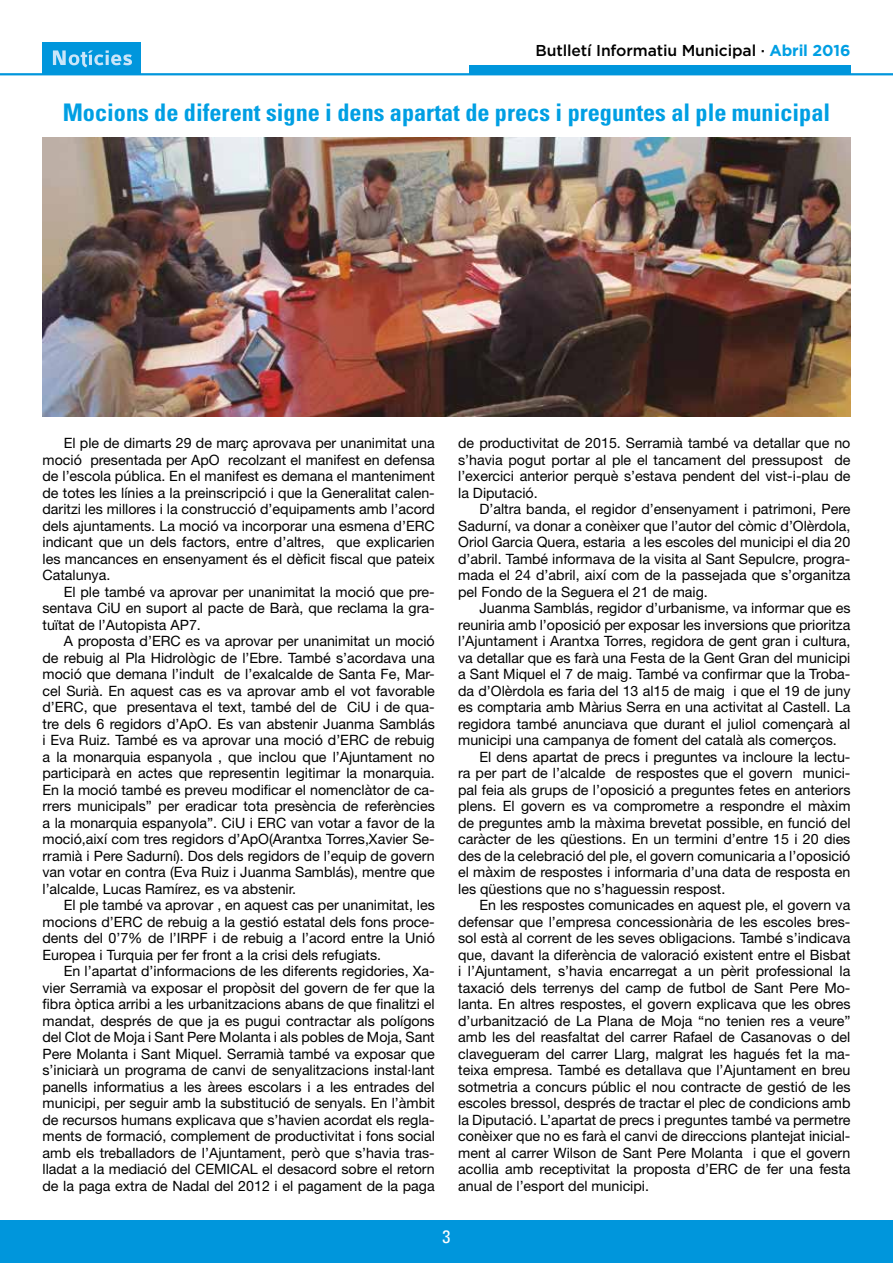
<style>
.page{position:relative;width:893px;height:1263px;background:#fff}
.page>*{position:absolute;margin:0;border:0;box-sizing:border-box;transform-origin:0 0}
.t1{font:700 condensed 24.3px "Univers";color:#009fe3}
.t2{font:condensed 18px "Univers";color:#fff}
.t3{font:500 15.75px "Gotham";letter-spacing:-.01em;color:#000}
.t4{font:14.25px/16.5px "Helvetica Neue";color:#000;text-align:justify}
.s1{font-weight:700;color:#009fe3}
</style>
<div class="page">
<div style="left:0;top:1220px;width:893px;height:43px;background:#0096dc"></div>
<hr style="left:0;top:73px;width:893px;height:2px;background:#0096dc">
<div style="left:469px;top:66px;width:381px;height:8px;background:#0096dc"></div>
<div style="left:42px;top:43px;width:99px;height:31px;background:#0096dc"></div>
<svg style="left:53px;top:50px;width:79px;height:17px"></svg>
<img style="left:43px;top:137px;width:807px;height:280px">
<p class="t3" style="left:535px;top:41px;width:316px">Butlletí Informatiu Municipal · <span class="s1">Abril 2016</span></p>
<h1 class="t1" style="left:63px;top:97px;width:769px">Mocions de diferent signe i dens apartat de precs i preguntes al ple municipal</h1>
<p class="t4" style="left:43px;top:435px;width:394px;text-indent:21px">El ple de dimarts 29 de març aprovava per unanimitat una moció presentada per ApO recolzant el manifest en defensa de l’escola pública. En el manifest es demana el manteniment de totes les línies a la preinscripció i que la Generalitat calen&shy;daritzi les millores i la construcció d’equipaments amb l’acord dels ajuntaments. La moció va incorporar una esmena d’ERC indicant que un dels factors, entre d’altres, que explicarien les mancances en ensenyament és el dèficit fiscal que pateix Catalunya.</p>
<p class="t4" style="left:43px;top:583px;width:394px;text-indent:21px">El ple també va aprovar per unanimitat la moció que pre&shy;sentava CiU en suport al pacte de Barà, que reclama la gra&shy;tuïtat de l’Autopista AP7.</p>
<p class="t4" style="left:43px;top:633px;width:394px;text-indent:21px">A proposta d’ERC es va aprovar per unanimitat un moció de rebuig al Pla Hidrològic de l’Ebre. També s’acordava una moció que demana l’indult de l’exalcalde de Santa Fe, Mar&shy;cel Surià. En aquest cas es va aprovar amb el vot favorable d’ERC, que presentava el text, també del de CiU i de qua&shy;tre dels 6 regidors d’ApO. Es van abstenir Juanma Samblás i Eva Ruiz. També es va aprovar una moció d’ERC de rebuig a la monarquia espanyola , que inclou que l’Ajuntament no participarà en actes que representin legitimar la monarquia.<br>En la moció també es preveu modificar el nomenclàtor de ca&shy;rrers municipals” per eradicar tota presència de referències a la monarquia espanyola”. CiU i ERC van votar a favor de la moció,així com tres regidors d’ApO(Arantxa Torres,Xavier Se&shy;rramià i Pere Sadurní). Dos dels regidors de l’equip de govern van votar en contra (Eva Ruiz i Juanma Samblás), mentre que l’alcalde, Lucas Ramírez, es va abstenir.</p>
<p class="t4" style="left:43px;top:897px;width:394px;text-indent:21px">El ple també va aprovar , en aquest cas per unanimitat, les mocions d’ERC de rebuig a la gestió estatal dels fons proce&shy;dents del 0’7% de l’IRPF i de rebuig a l’acord entre la Unió Europea i Turquia per fer front a la crisi dels refugiats.</p>
<p class="t4" style="left:43px;top:963px;width:394px;text-indent:21px">En l’apartat d’informacions de les diferents regidories, Xa&shy;vier Serramià va exposar el propòsit del govern de fer que la fibra òptica arribi a les urbanitzacions abans de que finalitzi el mandat, després de que ja es pugui contractar als polígons del Clot de Moja i Sant Pere Molanta i als pobles de Moja, Sant Pere Molanta i Sant Miquel. Serramià també va exposar que s’iniciarà un programa de canvi de senyalitzacions instal·lant panells informatius a les àrees escolars i a les entrades del municipi, per seguir amb la substitució de senyals. En l’àmbit de recursos humans explicava que s’havien acordat els regla&shy;ments de formació, complement de productivitat i fons social amb els treballadors de l’Ajuntament, però que s’havia tras&shy;lladat a la mediació del CEMICAL el desacord sobre el retorn de la paga extra de Nadal del 2012 i el pagament de la paga</p>
<p class="t4" style="left:458px;top:435px;width:394px">de productivitat de 2015. Serramià també va detallar que no s’havia pogut portar al ple el tancament del pressupost de l’exercici anterior perquè s’estava pendent del vist-i-plau de la Diputació.</p>
<p class="t4" style="left:458px;top:501px;width:394px;text-indent:21px">D’altra banda, el regidor d’ensenyament i patrimoni, Pere Sadurní, va donar a conèixer que l’autor del còmic d’Olèrdola, Oriol Garcia Quera, estaria a les escoles del municipi el dia 20 d’abril. També informava de la visita al Sant Sepulcre, progra&shy;mada el 24 d’abril, així com de la passejada que s’organitza pel Fondo de la Seguera el 21 de maig.</p>
<p class="t4" style="left:479px;top:600px;width:373px">Juanma Samblás, regidor d’urbanisme, va informar que es</p>
<p class="t4" style="left:458px;top:616px;width:394px">reuniria amb l’oposició per exposar les inversions que prioritza</p>
<p class="t4" style="left:458px;top:633px;width:394px">l’Ajuntament i Arantxa Torres, regidora de gent gran i cultura,</p>
<p class="t4" style="left:458px;top:649px;width:394px">va detallar que es farà una Festa de la Gent Gran del municipi</p>
<p class="t4" style="left:458px;top:666px;width:394px">a Sant Miquel el 7 de maig. També va confirmar que la Troba-</p>
<p class="t4" style="left:458px;top:682px;width:394px">da d’Olèrdola es faria del 13 al15 de maig i que el 19 de juny</p>
<p class="t4" style="left:458px;top:699px;width:394px">es comptaria amb Màrius Serra en una activitat al Castell. La</p>
<p class="t4" style="left:458px;top:715px;width:394px">regidora també anunciava que durant el juliol començarà al</p>
<p class="t4" style="left:458px;top:732px;width:380px">municipi una campanya de foment del català als comerços.</p>
<p class="t4" style="left:479px;top:748px;width:372px">El dens apartat de precs i preguntes va incloure la lectu-</p>
<p class="t4" style="left:458px;top:765px;width:394px">ra per part de l’alcalde de respostes que el govern munici-</p>
<p class="t4" style="left:458px;top:781px;width:394px">pal feia als grups de l’oposició a preguntes fetes en anteriors</p>
<p class="t4" style="left:458px;top:798px;width:394px">plens. El govern es va comprometre a respondre el màxim</p>
<p class="t4" style="left:458px;top:814px;width:394px">de preguntes amb la màxima brevetat possible, en funció del</p>
<p class="t4" style="left:458px;top:831px;width:394px">caràcter de les qüestions. En un termini d’entre 15 i 20 dies</p>
<p class="t4" style="left:458px;top:847px;width:394px">des de la celebració del ple, el govern comunicaria a l’oposició</p>
<p class="t4" style="left:458px;top:864px;width:394px">el màxim de respostes i informaria d’una data de resposta en</p>
<p class="t4" style="left:458px;top:880px;width:269px">les qüestions que no s’haguessin respost.</p>
<p class="t4" style="left:479px;top:897px;width:372px">En les respostes comunicades en aquest ple, el govern va</p>
<p class="t4" style="left:458px;top:913px;width:394px">defensar que l’empresa concessionària de les escoles bres-</p>
<p class="t4" style="left:458px;top:930px;width:394px">sol està al corrent de les seves obligacions. També s’indicava</p>
<p class="t4" style="left:458px;top:946px;width:394px">que, davant la diferència de valoració existent entre el Bisbat</p>
<p class="t4" style="left:458px;top:963px;width:394px">i l’Ajuntament, s’havia encarregat a un pèrit professional la</p>
<p class="t4" style="left:458px;top:979px;width:394px">taxació dels terrenys del camp de futbol de Sant Pere Mo-</p>
<p class="t4" style="left:458px;top:996px;width:394px">lanta. En altres respostes, el govern explicava que les obres</p>
<p class="t4" style="left:458px;top:1012px;width:394px">d’urbanització de La Plana de Moja “no tenien res a veure”</p>
<p class="t4" style="left:458px;top:1029px;width:394px">amb les del reasfaltat del carrer Rafael de Casanovas o del</p>
<p class="t4" style="left:458px;top:1045px;width:394px">clavegueram del carrer Llarg, malgrat les hagués fet la ma-</p>
<p class="t4" style="left:458px;top:1062px;width:394px">teixa empresa. També es detallava que l’Ajuntament en breu</p>
<p class="t4" style="left:458px;top:1078px;width:394px">sotmetria a concurs públic el nou contracte de gestió de les</p>
<p class="t4" style="left:458px;top:1095px;width:394px">escoles bressol, després de tractar el plec de condicions amb</p>
<p class="t4" style="left:458px;top:1111px;width:394px">la Diputació. L’apartat de precs i preguntes també va permetre</p>
<p class="t4" style="left:458px;top:1128px;width:394px">conèixer que no es farà el canvi de direccions plantejat inicial-</p>
<p class="t4" style="left:458px;top:1144px;width:394px">ment al carrer Wilson de Sant Pere Molanta i que el govern</p>
<p class="t4" style="left:458px;top:1161px;width:394px">acollia amb receptivitat la proposta d’ERC de fer una festa</p>
<p class="t4" style="left:458px;top:1177px;width:192px">anual de l’esport del municipi.</p>
<p class="t2" style="left:442px;top:1225px;width:9px">3</p>
</div>
